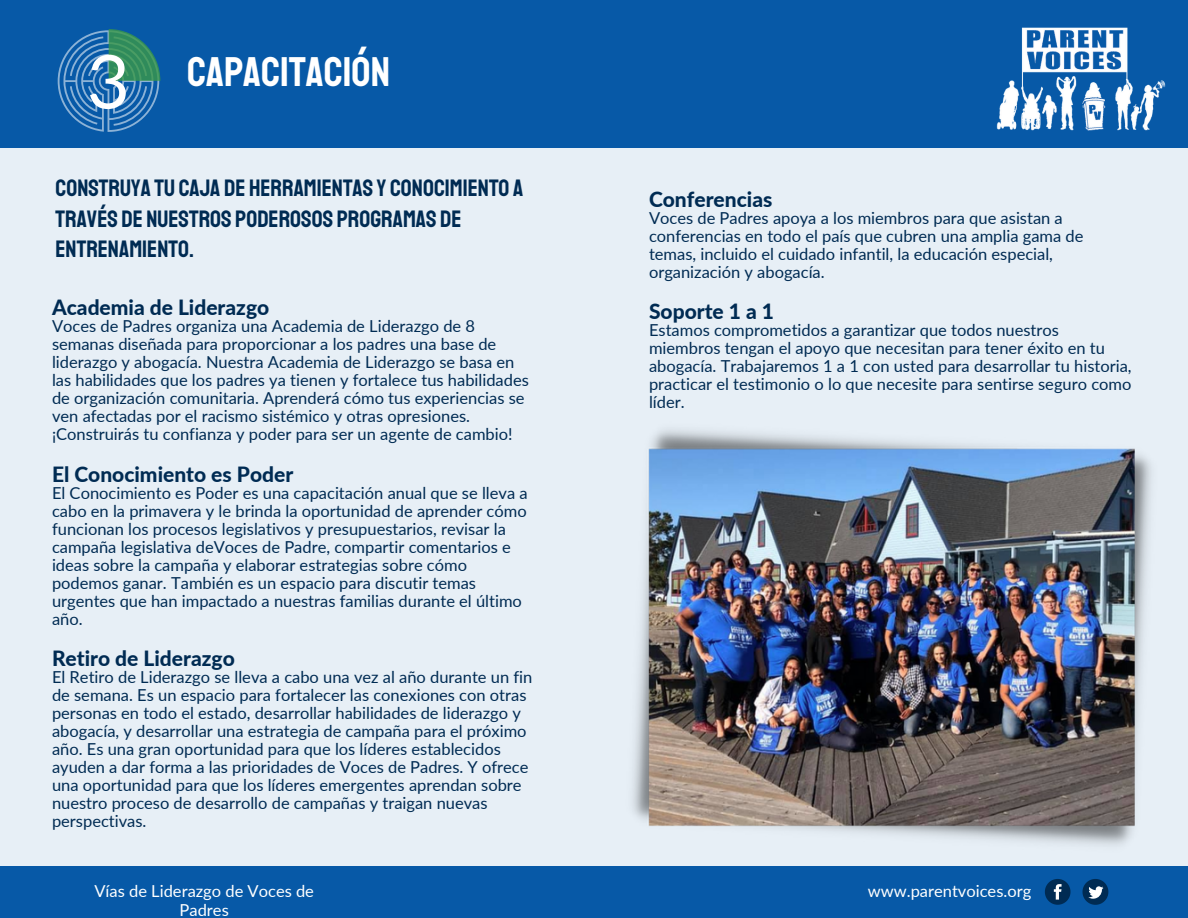
<style>
.page{position:relative;width:1188px;height:918px;background:#fff}
.page>*{position:absolute;margin:0;border:0;box-sizing:border-box;transform-origin:0 0}
.t1{font:74.1px "Lato";color:#fff}
.t2{font:42px "Staatliches";color:#fff}
.t3{font:24px/30.3px "Staatliches";color:#002b53}
.t4{font:800 21px "Lato";color:#002b53}
.t5{font:16.5px/18px "Lato";color:#002b53}
.t6{font:16.5px "Lato";color:#fff}
</style>
<div class="page">
<div style="left:0;top:122px;width:1188px;height:770px;background:#e7eff6"></div>
<div style="left:0;top:0;width:1188px;height:147px;background:#0759a7"></div>
<img style="left:996px;top:27px;width:170px;height:104px">
<img style="left:632px;top:429px;width:519px;height:416px">
<svg style="left:58px;top:29px;width:102px;height:103px"></svg>
<div style="left:0;top:866px;width:1188px;height:52px;background:#0759a7"></div>
<svg style="left:1083px;top:879px;width:26px;height:26px"></svg>
<svg style="left:1045px;top:879px;width:26px;height:26px"></svg>
<p class="t1" style="left:87px;top:35px;width:45px">3</p>
<p class="t2" style="left:187px;top:46px;width:205px">CAPACITACIÓN</p>
<p class="t3" style="left:56px;top:173px;width:469px">CONSTRUYA TU CAJA DE HERRAMIENTAS Y CONOCIMIENTO A<br>TRAVÉS DE NUESTROS PODEROSOS PROGRAMAS DE<br>ENTRENAMIENTO.</p>
<p class="t4" style="left:52px;top:295px;width:219px">Academia de Liderazgo</p>
<p class="t5" style="left:52px;top:317px;width:478px">Voces de Padres organiza una Academia de Liderazgo de 8 semanas diseñada para proporcionar a los padres una base de liderazgo y abogacía. Nuestra Academia de Liderazgo se basa en las habilidades que los padres ya tienen y fortalece tus habilidades de organización comunitaria. Aprenderá cómo tus experiencias se ven afectadas por el racismo sistémico y otras opresiones. ¡Construirás tu confianza y poder para ser un agente de cambio!</p>
<p class="t4" style="left:52px;top:461px;width:243px">El Conocimiento es Poder</p>
<p class="t5" style="left:52px;top:483px;width:477px">El Conocimiento es Poder es una capacitación anual que se lleva a cabo en la primavera y le brinda la oportunidad de aprender cómo funcionan los procesos legislativos y presupuestarios, revisar la campaña legislativa deVoces de Padre, compartir comentarios e ideas sobre la campaña y elaborar estrategias sobre cómo podemos ganar. También es un espacio para discutir temas urgentes que han impactado a nuestras familias durante el último año.</p>
<p class="t4" style="left:52px;top:646px;width:184px">Retiro de Liderazgo</p>
<p class="t5" style="left:52px;top:668px;width:482px">El Retiro de Liderazgo se lleva a cabo una vez al año durante un fin de semana. Es un espacio para fortalecer las conexiones con otras personas en todo el estado, desarrollar habilidades de liderazgo y abogacía, y desarrollar una estrategia de campaña para el próximo año. Es una gran oportunidad para que los líderes establecidos ayuden a dar forma a las prioridades de Voces de Padres. Y ofrece una oportunidad para que los líderes emergentes aprendan sobre nuestro proceso de desarrollo de campañas y traigan nuevas perspectivas.</p>
<p class="t4" style="left:649px;top:186px;width:125px">Conferencias</p>
<p class="t5" style="left:649px;top:208px;width:436px">Voces de Padres apoya a los miembros para que asistan a conferencias en todo el país que cubren una amplia gama de temas, incluido el cuidado infantil, la educación especial, organización y abogacía.</p>
<p class="t4" style="left:649px;top:298px;width:126px">Soporte 1 a 1</p>
<p class="t5" style="left:649px;top:321px;width:484px">Estamos comprometidos a garantizar que todos nuestros miembros tengan el apoyo que necesitan para tener éxito en tu abogacía. Trabajaremos 1 a 1 con usted para desarrollar tu historia, practicar el testimonio o lo que necesite para sentirse seguro como líder.</p>
<p class="t6" style="left:94px;top:881px;width:221px">Vías de Liderazgo de Voces de</p>
<p class="t6" style="left:868px;top:881px;width:165px">www.parentvoices.org</p>
<p class="t6" style="left:180px;top:900px;width:51px">Padres</p>
<p class="t6" style="left:77px;top:882px;width:259px">Parent Voices Leadership Pathways</p>
</div>
